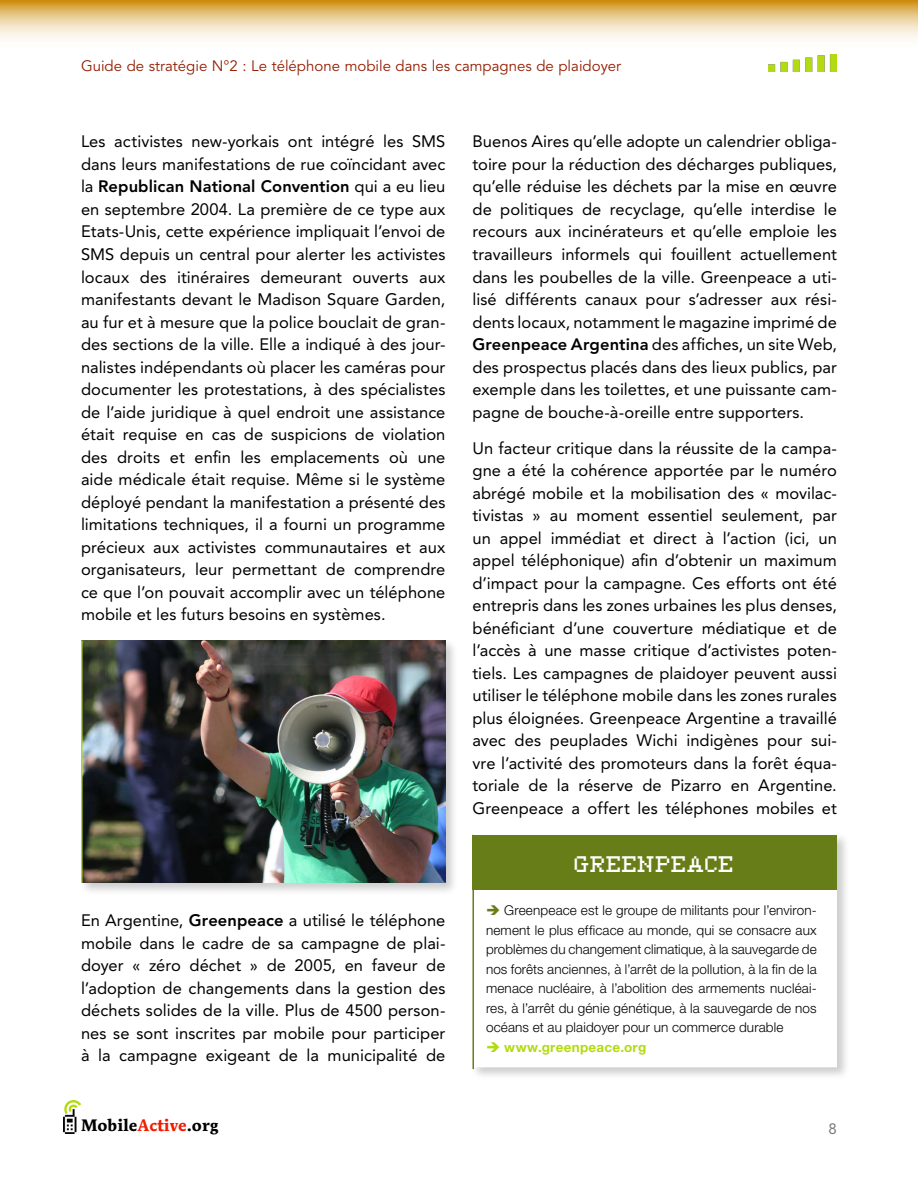
<style>
.page{position:relative;width:918px;height:1188px;background:#fff}
.page>*{position:absolute;margin:0;border:0;box-sizing:border-box;transform-origin:0 0}
.t1{font:18px "Ceriph 0755";color:#fff}
.t2{font:16.5px/22.5px "Avenir LT Std";letter-spacing:.005em;color:#000;text-align:justify}
.t3{font:700 16.5px "Mendoza Roman Std";color:#000}
.t4{font:15px "Avenir LT Std";color:#951d00}
.t5{font:15px "Avenir LT Std";color:#77787b}
.t6{font:300 13.5px/19.5px "Helvetica Neue LT Std";letter-spacing:.01em;color:#000;text-align:justify}
.t7{font:700 13.5px "Helvetica Neue LT Std";letter-spacing:.02em;color:#b2db11}
.s1{font-weight:800}
.s2{color:#ef1d00}
.s3{color:#677d17}
</style>
<div class="page">
<img style="left:64px;top:1101px;width:17px;height:33px">
<img style="left:768px;top:54px;width:69px;height:17px">
<svg style="left:0;top:0;width:918px;height:40px"></svg>
<div style="left:470px;top:833px;width:387px;height:254px;background:#000;opacity:.2"></div>
<div style="left:472px;top:835px;width:365px;height:232px;background:#fff"></div>
<div style="left:472px;top:835px;width:365px;height:54px;background:#677d17"></div>
<hr style="left:472px;top:835px;width:2px;height:234px;background:#677d17">
<div style="left:79px;top:638px;width:386px;height:264px;background:#000;opacity:.2"></div>
<img style="left:81px;top:640px;width:364px;height:243px">
<hr style="left:81px;top:641px;width:1px;height:242px;background:#b2db11">
<p class="t4" style="left:81px;top:57px;width:542px">Guide de stratégie N°2 : Le téléphone mobile dans les campagnes de plaidoyer</p>
<p class="t2" style="left:81px;top:131px;width:366px">Les activistes new-yorkais ont intégré les SMS dans leurs manifestations de rue coïncidant avec la <span class="s1">Republican National Convention</span> qui a eu lieu en septembre 2004. La première de ce type aux Etats-Unis, cette expérience impliquait l’envoi de SMS depuis un central pour alerter les activistes locaux des itinéraires demeurant ouverts aux manifestants devant le Madison Square Garden, au fur et à mesure que la police bouclait de gran&shy;des sections de la ville. Elle a indiqué à des jour&shy;nalistes indépendants où placer les caméras pour documenter les protestations, à des spécialistes de l’aide juridique à quel endroit une assistance était requise en cas de suspicions de violation des droits et enfin les emplacements où une aide médicale était requise. Même si le système déployé pendant la manifestation a présenté des limitations techniques, il a fourni un programme précieux aux activistes communautaires et aux organisateurs, leur permettant de comprendre ce que l’on pouvait accomplir avec un téléphone mobile et les futurs besoins en systèmes.</p>
<p class="t2" style="left:81px;top:909px;width:366px">En Argentine, <span class="s1">Greenpeace</span> a utilisé le téléphone mobile dans le cadre de sa campagne de plai&shy;doyer « zéro déchet » de 2005, en faveur de l’adoption de changements dans la gestion des déchets solides de la ville. Plus de 4500 person&shy;nes se sont inscrites par mobile pour participer à la campagne exigeant de la municipalité de</p>
<p class="t3" style="left:81px;top:1115px;width:139px">Mobile<span class="s2">Active</span>.org</p>
<p class="t2" style="left:472px;top:131px;width:366px">Buenos Aires qu’elle adopte un calendrier obliga&shy;toire pour la réduction des décharges publiques, qu’elle réduise les déchets par la mise en œuvre de politiques de recyclage, qu’elle interdise le recours aux incinérateurs et qu’elle emploie les travailleurs informels qui fouillent actuellement dans les poubelles de la ville. Greenpeace a uti&shy;lisé différents canaux pour s’adresser aux rési&shy;dents locaux, notamment le magazine imprimé de <span class="s1">Greenpeace Argentina</span> des affiches, un site Web, des prospectus placés dans des lieux publics, par exemple dans les toilettes, et une puissante cam&shy;pagne de bouche-à-oreille entre supporters.</p>
<p class="t2" style="left:472px;top:437px;width:366px">Un facteur critique dans la réussite de la campa&shy;gne a été la cohérence apportée par le numéro abrégé mobile et la mobilisation des « movilac&shy;tivistas » au moment essentiel seulement, par un appel immédiat et direct à l’action (ici, un appel téléphonique) afin d’obtenir un maximum d’impact pour la campagne. Ces efforts ont été entrepris dans les zones urbaines les plus denses, bénéficiant d’une couverture médiatique et de l’accès à une masse critique d’activistes poten&shy;tiels. Les campagnes de plaidoyer peuvent aussi utiliser le téléphone mobile dans les zones rurales plus éloignées. Greenpeace Argentine a travaillé avec des peuplades Wichi indigènes pour sui&shy;vre l’activité des promoteurs dans la forêt équa&shy;toriale de la réserve de Pizarro en Argentine.<br>Greenpeace a offert les téléphones mobiles et</p>
<p class="t1" style="left:575px;top:850px;width:161px">GREENPEACE</p>
<p class="t6" style="left:486px;top:901px;width:332px"><span class="s3">➔</span> Greenpeace est le groupe de militants pour l’environ&shy;nement le plus efficace au monde, qui se consacre aux problèmes du changement climatique, à la sauvegarde de nos forêts anciennes, à l’arrêt de la pollution, à la fin de la menace nucléaire, à l’abolition des armements nucléai&shy;res, à l’arrêt du génie génétique, à la sauvegarde de nos océans et au plaidoyer pour un commerce durable</p>
<p class="t7" style="left:486px;top:1039px;width:162px">➔ www.greenpeace.org</p>
<p class="t5" style="left:829px;top:1120px;width:10px">8</p>
</div>
